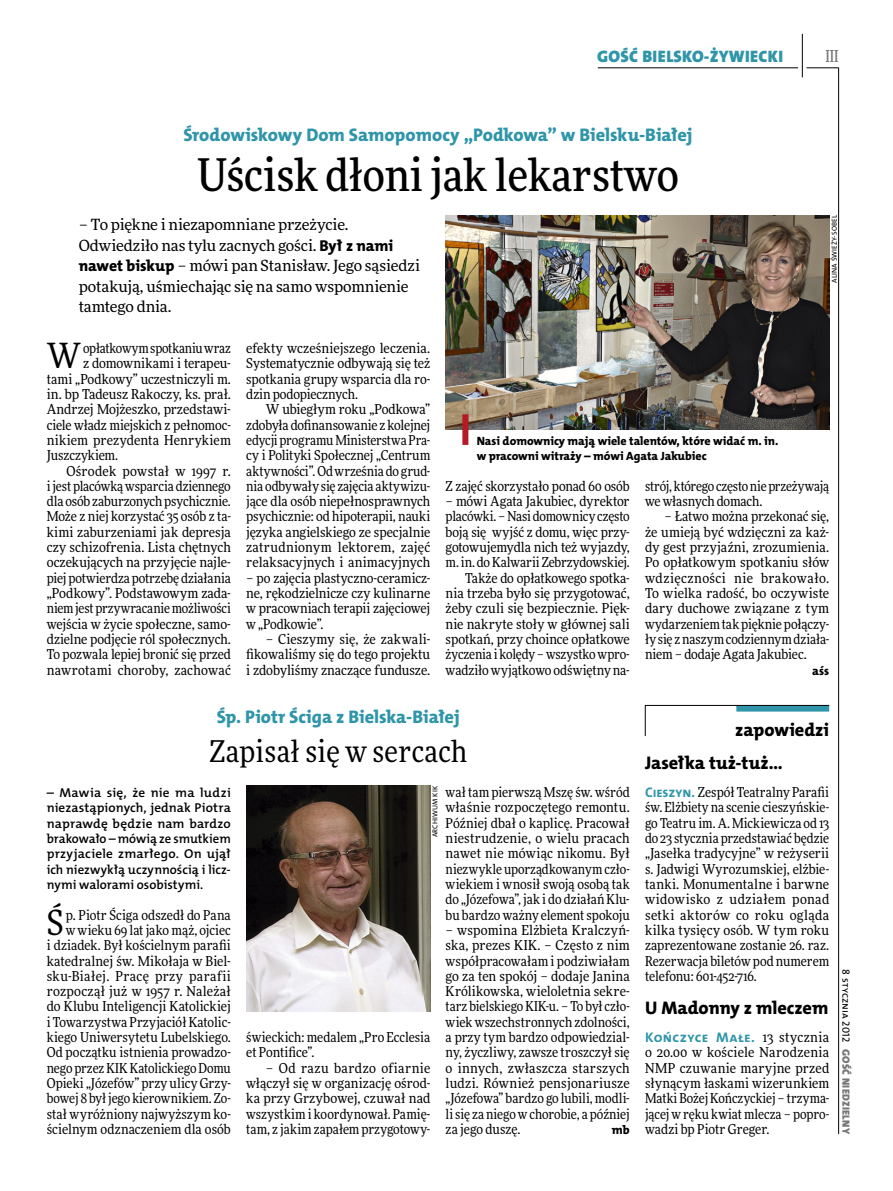
<style>
.page{position:relative;width:893px;height:1191px;background:#fff}
.page>*{position:absolute;margin:0;border:0;box-sizing:border-box;transform-origin:0 0}
.t1{font:500 45px "Freeday Narrow";color:#000}
.t2{font:34.8px "Freeday Narrow News";color:#000}
.t3{font:30px "Freeday Narrow News";letter-spacing:.01em;color:#000}
.t4{font:18.3px "The Mix HP8 Ex Bld";letter-spacing:-.005em;color:#2f95a8}
.t5{font:18.3px "The Mix HP8 Ex Bld";color:#000}
.t6{font:16.65px "The Mix HP9 Blk";letter-spacing:.02em;color:#2f95a8}
.t7{font:500 16.5px "Freeday Narrow";color:#777778;scale:.9 1}
.t8{font:15.45px/20.4px "Freeday News";letter-spacing:-.01em;color:#000}
.t9{font:13.95px "The Mix HP7 Bld";letter-spacing:.025em;color:#2f95a8}
.t10{font:13.65px/15.3px "Freeday Narrow News";color:#000;text-align:justify}
.t11{font:13.65px "Freeday Narrow News";letter-spacing:.02em;color:#000}
.t12{font:12.9px/15.3px "The Mix HP6 Se Bld";color:#000;text-align:justify}
.t13{font:12.3px "The Mix HP8 Ex Bld";color:#000}
.t14{font:12px/15.3px "The Mix HP8 Ex Bld";letter-spacing:-.005em;color:#000}
.t15{font:10.5px "The Mix HP9 Blk";letter-spacing:.025em;color:#777778}
.t16{font:10.5px "The Mix HP5 Plain";color:#000}
.t17{font:7.2px "The Mix HP5 Plain";letter-spacing:.01em;color:#000}
.s1{font-family:"The Mix HP8 Ex Bld";font-size:15.75px}
.s2{font-family:"The Mix HP7 Bld";font-size:13.95px;color:#2f95a8}
.s3{font-family:"Freeday Narrow News";font-size:13.65px;color:#000}
</style>
<div class="page">
<hr style="left:838px;top:68px;width:1px;height:1066px;background:#000">
<hr style="left:802px;top:34px;width:1px;height:43px;background:#000">
<hr style="left:806px;top:68px;width:33px;height:1px;background:#000">
<hr style="left:598px;top:68px;width:200px;height:1px;background:#000">
<svg style="left:645px;top:705px;width:185px;height:31px"></svg>
<img style="left:246px;top:786px;width:184px;height:225px">
<img style="left:446px;top:215px;width:383px;height:214px">
<div style="left:462px;top:414px;width:6px;height:31px;background:#b51b24"></div>
<p class="t6" style="left:597px;top:46px;width:187px">GOŚĆ BIELSKO-ŻYWIECKI</p>
<p class="t7" style="left:825px;top:46px;width:16px">III</p>
<h3 class="t4" style="left:183px;top:123px;width:511px">Środowiskowy Dom Samopomocy „Podkowa” w Bielsku-Białej</h3>
<h1 class="t1" style="left:197px;top:147px;width:483px">Uścisk dłoni jak lekarstwo</h1>
<p class="t8" style="left:79px;top:214px;width:343px">– To piękne i niezapomniane przeżycie.<br>Odwiedziło nas tylu zacnych gości. <span class="s1">Był z nami nawet biskup</span> – mówi pan Stanisław. Jego sąsiedzi potakują, uśmiechając się na samo wspomnienie tamtego dnia.</p>
<p class="t17" style="left:830px;top:282px;width:69px;rotate:-90deg">Alina Świeży-Sobel</p>
<h2 class="t2" style="left:47px;top:334px;width:36px">W</h2>
<p class="t10" style="left:83px;top:340px;width:149px">opłatkowym spotkaniu wraz</p>
<p class="t10" style="left:83px;top:356px;width:149px">z domownikami i terapeu-</p>
<p class="t10" style="left:47px;top:371px;width:186px">tami „Podkowy” uczestniczyli m.</p>
<p class="t10" style="left:47px;top:386px;width:186px">in. bp Tadeusz Rakoczy, ks. prał.</p>
<p class="t10" style="left:47px;top:401px;width:186px">Andrzej Mojżeszko, przedstawi-</p>
<p class="t10" style="left:47px;top:417px;width:186px">ciele władz miejskich z pełnomoc-</p>
<p class="t10" style="left:47px;top:432px;width:186px">nikiem prezydenta Henrykiem</p>
<p class="t10" style="left:47px;top:447px;width:73px">Juszczykiem.</p>
<p class="t11" style="left:66px;top:462px;width:166px">Ośrodek powstał w 1997 r.</p>
<p class="t10" style="left:47px;top:478px;width:186px">i jest placówką wsparcia dziennego</p>
<p class="t10" style="left:47px;top:493px;width:186px">dla osób zaburzonych psychicznie.</p>
<p class="t10" style="left:47px;top:509px;width:186px">Może z niej korzystać 35 osób z ta-</p>
<p class="t10" style="left:47px;top:524px;width:186px">kimi zaburzeniami jak depresja</p>
<p class="t10" style="left:47px;top:539px;width:186px">czy schizofrenia. Lista chętnych</p>
<p class="t10" style="left:47px;top:555px;width:186px">oczekujących na przyjęcie najle-</p>
<p class="t10" style="left:47px;top:570px;width:186px">piej potwierdza potrzebę działania</p>
<p class="t10" style="left:47px;top:585px;width:186px">„Podkowy”. Podstawowym zada-</p>
<p class="t10" style="left:47px;top:600px;width:186px">niem jest przywracanie możliwości</p>
<p class="t10" style="left:47px;top:616px;width:186px">wejścia w życie społeczne, samo-</p>
<p class="t10" style="left:47px;top:631px;width:186px">dzielne podjęcie ról społecznych.</p>
<p class="t10" style="left:47px;top:646px;width:186px">To pozwala lepiej bronić się przed</p>
<p class="t10" style="left:47px;top:662px;width:186px">nawrotami choroby, zachować</p>
<p class="t10" style="left:246px;top:340px;width:186px">efekty wcześniejszego leczenia.<br>Systematycznie odbywają się też spotkania grupy wsparcia dla ro&shy;dzin podopiecznych.</p>
<p class="t10" style="left:246px;top:401px;width:186px;text-indent:20px">W ubiegłym roku „Podkowa” zdobyła dofinansowanie z kolejnej edycji programu Ministerstwa Pra&shy;cy i Polityki Społecznej „Centrum aktywności”. Od września do grud&shy;nia odbywały się zajęcia aktywizu&shy;jące dla osób niepełnosprawnych psychicznie: od hipoterapii, nauki języka angielskiego ze specjalnie zatrudnionym lektorem, zajęć relaksacyjnych i animacyjnych</p>
<p class="t10" style="left:246px;top:570px;width:186px">– po zajęcia plastyczno-ceramicz&shy;ne, rękodzielnicze czy kulinarne w pracowniach terapii zajęciowej w „Podkowie”.</p>
<p class="t10" style="left:246px;top:631px;width:186px;text-indent:20px">– Cieszymy się, że zakwali&shy;fikowaliśmy się do tego projektu i zdobyliśmy znaczące fundusze.</p>
<p class="t14" style="left:477px;top:433px;width:303px">Nasi domownicy mają wiele talentów, które widać m. in. w pracowni witraży – mówi Agata Jakubiec</p>
<p class="t10" style="left:446px;top:478px;width:186px">Z zajęć skorzystało ponad 60 osób</p>
<p class="t10" style="left:446px;top:493px;width:186px;text-align:right">– mówi Agata Jakubiec, dyrektor placówki. – Nasi domownicy często boją się wyjść z domu, więc przy&shy;gotowujemydla nich też wyjazdy, m. in. do Kalwarii Zebrzydowskiej.<br>Także do opłatkowego spotka&shy;nia trzeba było się przygotować, żeby czuli się bezpiecznie. Pięk&shy;nie nakryte stoły w głównej sali spotkań, przy choince opłatkowe życzenia i kolędy – wszystko wpro&shy;wadziło wyjątkowo odświętny na-</p>
<p class="t10" style="left:645px;top:478px;width:186px">strój, którego często nie przeżywają we własnych domach.</p>
<p class="t10" style="left:645px;top:509px;width:186px;text-indent:20px">– Łatwo można przekonać się, że umieją być wdzięczni za każ&shy;dy gest przyjaźni, zrozumienia.<br>Po opłatkowym spotkaniu słów wdzięczności nie brakowało.<br>To wielka radość, bo oczywiste dary duchowe związane z tym wydarzeniem tak pięknie połączy&shy;ły się z naszym codziennym działa&shy;niem – dodaje Agata Jakubiec.</p>
<p class="t13" style="left:812px;top:662px;width:19px">aśs</p>
<h3 class="t4" style="left:217px;top:705px;width:245px">Śp. Piotr Ściga z Bielska-Białej</h3>
<h3 class="t3" style="left:210px;top:732px;width:259px">Zapisał się w sercach</h3>
<p class="t17" style="left:430px;top:837px;width:52px;rotate:-90deg">arch iwum KIK</p>
<p class="t10" style="left:446px;top:784px;width:186px">wał tam pierwszą Mszę św. wśród właśnie rozpoczętego remontu.<br>Później dbał o kaplicę. Pracował niestrudzenie, o wielu pracach nawet nie mówiąc nikomu. Był niezwykle uporządkowanym czło&shy;wiekiem i wnosił swoją osobą tak do „Józefowa”, jak i do działań Klu&shy;bu bardzo ważny element spokoju</p>
<p class="t10" style="left:446px;top:922px;width:186px">– wspomina Elżbieta Kralczyń&shy;ska, prezes KIK. – Często z nim współpracowałam i podziwiałam go za ten spokój – dodaje Janina Królikowska, wieloletnia sekre&shy;tarz bielskiego KIK-u. – To był czło&shy;wiek wszechstronnych zdolności, a przy tym bardzo odpowiedzial&shy;ny, życzliwy, zawsze troszczył się o innych, zwłaszcza starszych ludzi. Również pensjonariusze „Józefowa” bardzo go lubili, modli&shy;li się za niego w chorobie, a później za jego duszę.</p>
<p class="t12" style="left:47px;top:785px;width:186px">– Mawia się, że nie ma ludzi niezastąpionych, jednak Piotra naprawdę będzie nam bardzo brakowało – mówią ze smutkiem przyjaciele zmarłego. On ujął ich niezwykłą uczynnością i licz&shy;nymi walorami osobistymi.</p>
<h2 class="t2" style="left:47px;top:901px;width:18px">Ś</h2>
<p class="t10" style="left:47px;top:907px;width:186px;text-align:right">p. Piotr Ściga odszedł do Pana<br>w wieku 69 lat jako mąż, ojciec<br>i dziadek. Był kościelnym parafii katedralnej św. Mikołaja w Biel&shy;sku-Białej. Pracę przy parafii rozpoczął już w 1957 r. Należał do Klubu Inteligencji Katolickiej i Towarzystwa Przyjaciół Katolic&shy;kiego Uniwersytetu Lubelskiego.<br>Od początku istnienia prowadzo&shy;nego przez KIK Katolickiego Domu<br>Opieki „Józefów” przy ulicy Grzy&shy;bowej 8 był jego kierownikiem. Zo&shy;stał wyróżniony najwyższym ko&shy;ścielnym odznaczeniem dla osób</p>
<p class="t10" style="left:246px;top:1029px;width:186px">świeckich: medalem „Pro Ecclesia et Pontifice”.</p>
<p class="t10" style="left:246px;top:1060px;width:186px;text-indent:20px">– Od razu bardzo ofiarnie włączył się w organizację ośrod&shy;ka przy Grzybowej, czuwał nad wszystkim i koordynował. Pamię&shy;tam, z jakim zapałem przygotowy-</p>
<p class="t13" style="left:612px;top:1122px;width:19px">mb</p>
<h3 class="t5" style="left:735px;top:718px;width:95px">zapowiedzi</h3>
<h3 class="t5" style="left:645px;top:751px;width:139px">Jasełka tuż-tuż...</h3>
<p class="t10" style="left:645px;top:784px;width:186px"><span class="s2">Cieszyn.</span> Zespół Teatralny Parafii św. Elżbiety na scenie cieszyńskie&shy;go Teatru im. A. Mickiewicza od 13 do 23 stycznia przedstawiać będzie „Jasełka tradycyjne” w reżyserii s. Jadwigi Wyrozumskiej, elżbie&shy;tanki. Monumentalne i barwne widowisko z udziałem ponad setki aktorów co roku ogląda kilka tysięcy osób. W tym roku zaprezentowane zostanie 26. raz.<br>Rezerwacja biletów pod numerem telefonu: 601-452-716.</p>
<h3 class="t5" style="left:645px;top:995px;width:185px">U Madonny z mleczem</h3>
<p class="t9" style="left:645px;top:1028px;width:186px">Kończyce Małe. <span class="s3">13 stycznia</span></p>
<p class="t10" style="left:645px;top:1044px;width:186px">o 20.00 w kościele Narodzenia NMP czuwanie maryjne przed słynącym łaskami wizerunkiem Matki Bożej Kończyckiej – trzyma&shy;jącej w ręku kwiat mlecza – popro&shy;wadzi bp Piotr Greger.</p>
<p class="t16" style="left:853px;top:969px;width:74px;rotate:90deg">8 stycznia 2012</p>
<p class="t15" style="left:853px;top:1049px;width:86px;rotate:90deg">GOŚĆ NIEDZIELNY</p>
</div>
